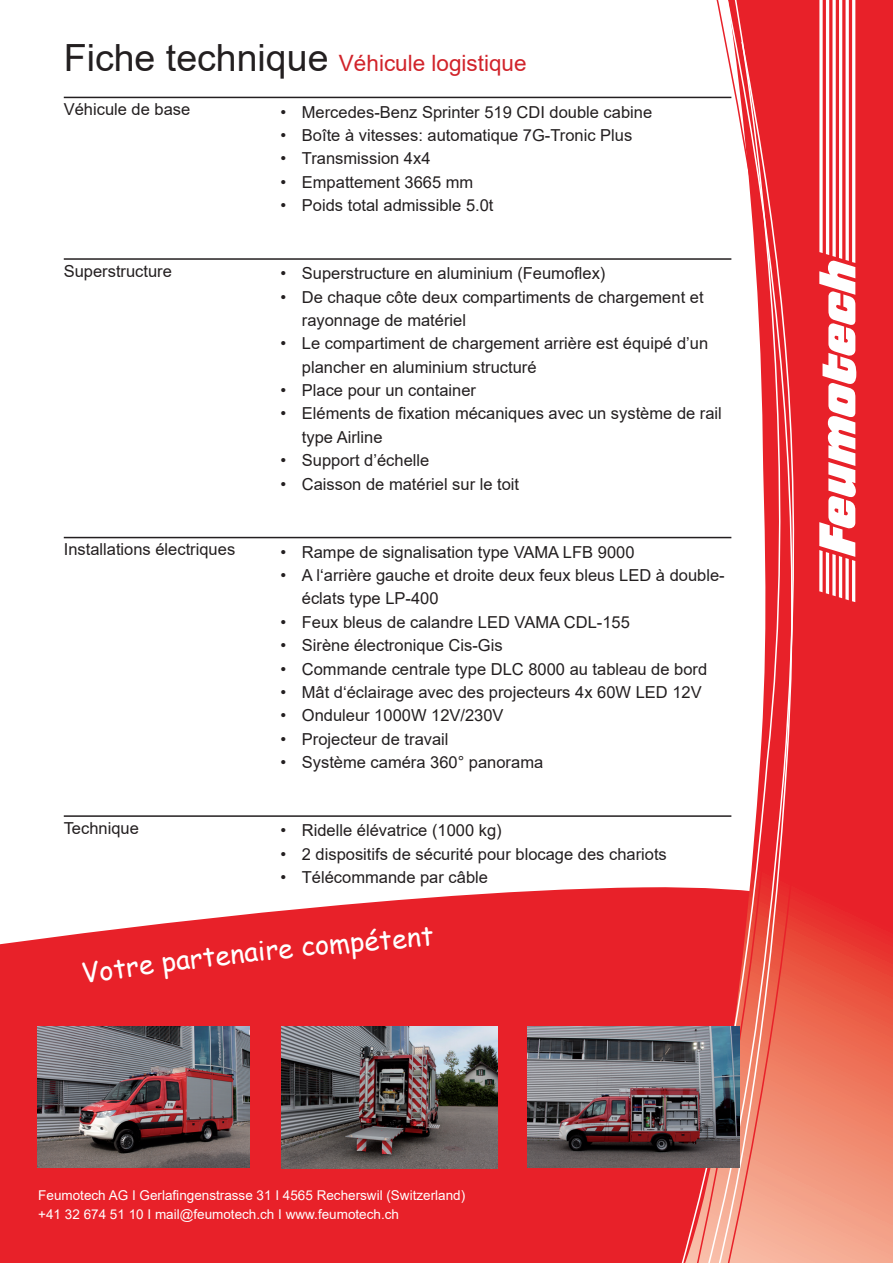
<style>
.page{position:relative;width:893px;height:1263px;background:#fff}
.page>*{position:absolute;margin:0;border:0;box-sizing:border-box;transform-origin:0 0}
.t1{font:27px "Comic Sans MS";color:#fff}
.t2{font:22.5px "Arial";color:#d1232a}
.t3{font:16.5px/23.4px "Arial";color:#231f20}
.t4{font:13.5px/19.2px "Arial";color:#fff}
.s1{font-size:37.5px;color:#231f20}
</style>
<div class="page">
<svg style="left:0;top:887px;width:677px;height:376px;background:#e8343b"></svg>
<svg style="left:813px;top:0;width:80px;height:1263px;background:#ea3e3c"></svg>
<svg style="left:806px;top:0;width:7px;height:1263px;background:#e93a39"></svg>
<svg style="left:677px;top:96px;width:25px;height:1167px"></svg>
<svg style="left:702px;top:40px;width:106px;height:1223px"></svg>
<svg style="left:714px;top:0;width:92px;height:1263px"></svg>
<svg style="left:819px;top:0;width:37px;height:602px"></svg>
<img style="left:527px;top:1027px;width:213px;height:140px">
<img style="left:282px;top:1027px;width:215px;height:141px">
<img style="left:37px;top:1027px;width:213px;height:140px">
<hr style="left:64px;top:97px;width:667px;height:1px;background:#231f20">
<hr style="left:64px;top:258px;width:667px;height:2px;background:#231f20">
<hr style="left:64px;top:537px;width:667px;height:1px;background:#231f20">
<hr style="left:64px;top:815px;width:667px;height:2px;background:#231f20">
<h2 class="t2" style="left:64px;top:47px;width:464px"><span class="s1">Fiche technique</span> Véhicule logistique</h2>
<p class="t3" style="left:64px;top:98px;width:128px">Véhicule de base</p>
<p class="t3" style="left:281px;top:100px;width:373px">• Mercedes-Benz Sprinter 519 CDI double cabine</p>
<p class="t3" style="left:281px;top:123px;width:353px">• Boîte à vitesses: automatique 7G-Tronic Plus</p>
<p class="t3" style="left:281px;top:147px;width:151px">• Transmission 4x4</p>
<p class="t3" style="left:281px;top:170px;width:194px">• Empattement 3665 mm</p>
<p class="t3" style="left:281px;top:193px;width:214px">• Poids total admissible 5.0t</p>
<p class="t3" style="left:64px;top:259px;width:110px">Superstructure</p>
<p class="t3" style="left:281px;top:262px;width:326px">• Superstructure en aluminium (Feumoflex)</p>
<p class="t3" style="left:302px;top:285px;width:403px;text-indent:-21px">• De chaque côte deux compartiments de chargement et rayonnage de matériel</p>
<p class="t3" style="left:302px;top:332px;width:408px;text-indent:-21px">• Le compartiment de chargement arrière est équipé d’un plancher en aluminium structuré</p>
<p class="t3" style="left:281px;top:378px;width:197px">• Place pour un container</p>
<p class="t3" style="left:302px;top:402px;width:422px;text-indent:-21px">• Eléments de fixation mécaniques avec un système de rail type Airline</p>
<p class="t3" style="left:281px;top:449px;width:150px">• Support d’échelle</p>
<p class="t3" style="left:281px;top:472px;width:240px">• Caisson de matériel sur le toit</p>
<p class="t3" style="left:64px;top:538px;width:173px">Installations électriques</p>
<p class="t3" style="left:281px;top:540px;width:355px">• Rampe de signalisation type VAMA LFB 9000</p>
<p class="t3" style="left:302px;top:563px;width:424px;text-indent:-21px">• A l‘arrière gauche et droite deux feux bleus LED à double&shy;éclats type LP-400</p>
<p class="t3" style="left:281px;top:610px;width:351px">• Feux bleus de calandre LED VAMA CDL-155</p>
<p class="t3" style="left:281px;top:634px;width:224px">• Sirène électronique Cis-Gis</p>
<p class="t3" style="left:281px;top:657px;width:428px">• Commande centrale type DLC 8000 au tableau de bord</p>
<p class="t3" style="left:281px;top:680px;width:423px">• Mât d‘éclairage avec des projecteurs 4x 60W LED 12V</p>
<p class="t3" style="left:281px;top:704px;width:225px">• Onduleur 1000W 12V/230V</p>
<p class="t3" style="left:281px;top:727px;width:169px">• Projecteur de travail</p>
<p class="t3" style="left:281px;top:750px;width:264px">• Système caméra 360° panorama</p>
<p class="t3" style="left:64px;top:816px;width:77px">Technique</p>
<p class="t3" style="left:281px;top:818px;width:223px">• Ridelle élévatrice (1000 kg)</p>
<p class="t3" style="left:281px;top:842px;width:388px">• 2 dispositifs de sécurité pour blocage des chariots</p>
<p class="t3" style="left:281px;top:865px;width:209px">• Télécommande par câble</p>
<h1 class="t1" style="left:313px;top:925px;width:66px;rotate:-5deg">ompé</h1>
<h1 class="t1" style="left:378px;top:920px;width:56px;rotate:-4deg">tent</h1>
<h1 class="t1" style="left:79px;top:954px;width:74px;rotate:-8deg">Votre</h1>
<h1 class="t1" style="left:159px;top:943px;width:70px;rotate:-7deg">parte</h1>
<h1 class="t1" style="left:228px;top:934px;width:87px;rotate:-6deg">naire c</h1>
<p class="t4" style="left:38px;top:1185px;width:428px">Feumotech AG I Gerlafingenstrasse 31 I 4565 Recherswil (Switzerland) +41 32 674 51 10 I mail@feumotech.ch I www.feumotech.ch</p>
</div>
